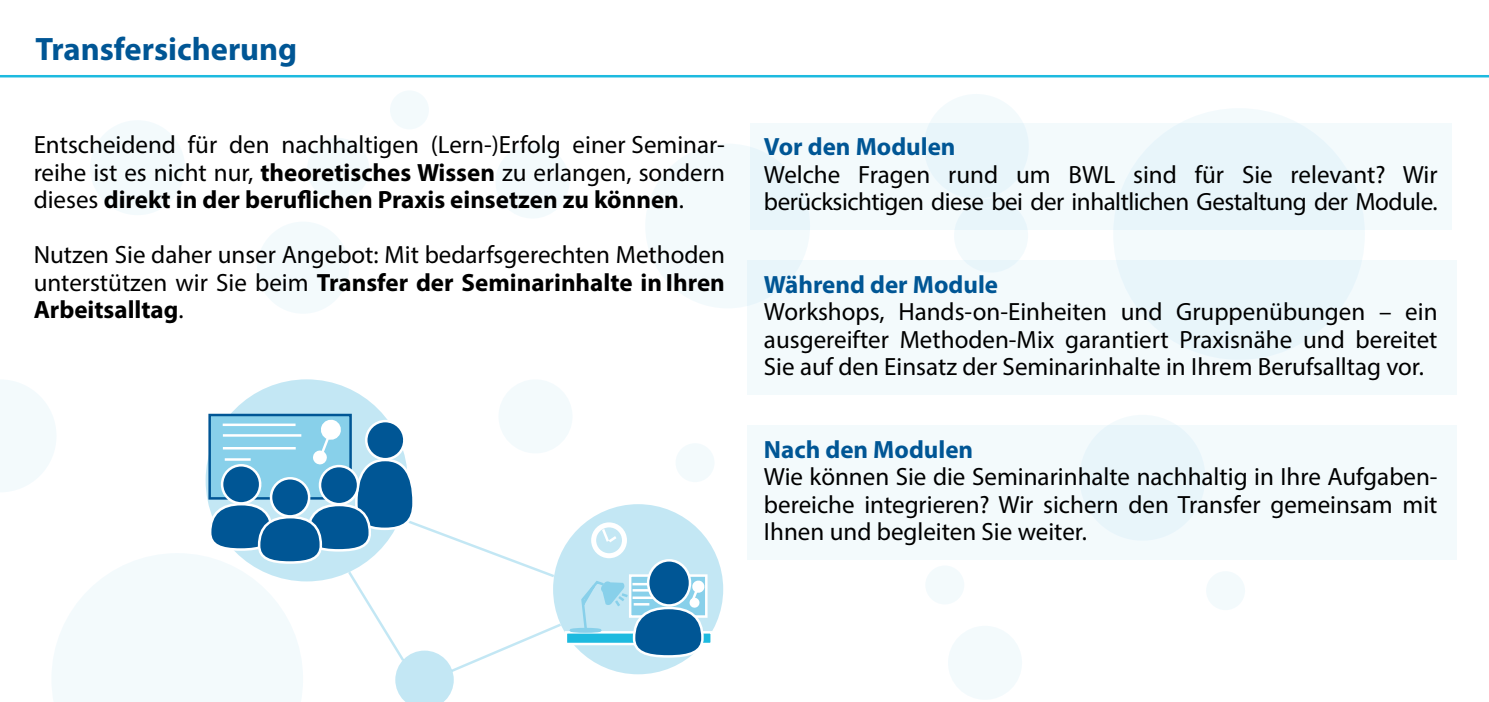
<style>
.page{position:relative;width:1489px;height:702px;background:#fff}
.page>*{position:absolute;margin:0;border:0;box-sizing:border-box;transform-origin:0 0}
.t1{font:700 32.5px "Myriad Pro";color:#005695}
.t2{font:25px/27.5px "Myriad Pro";color:#000;text-align:justify}
.t3{font:25px/27.5px "Myriad Pro";letter-spacing:-.02em;color:#000}
.t4{font:700 25px "Myriad Pro";color:#005695}
.s1{font-weight:700}
</style>
<div class="page">
<div style="left:495px;top:144px;width:74px;height:74px;background:#f3fafc;border-radius:50%"></div>
<div style="left:645px;top:144px;width:165px;height:164px;background:#f3fafc;border-radius:50%"></div>
<div style="left:1113px;top:108px;width:251px;height:252px;background:#f3fafc;border-radius:50%"></div>
<div style="left:954px;top:198px;width:74px;height:74px;background:#f3fafc;border-radius:50%"></div>
<div style="left:947px;top:625px;width:75px;height:74px;background:#f3fafc;border-radius:50%"></div>
<div style="left:257px;top:221px;width:92px;height:93px;background:#f3fafc;border-radius:50%"></div>
<div style="left:1079px;top:415px;width:126px;height:125px;background:#f3fafc;border-radius:50%"></div>
<div style="left:675px;top:443px;width:39px;height:39px;background:#f3fafc;border-radius:50%"></div>
<div style="left:925px;top:565px;width:39px;height:39px;background:#f3fafc;border-radius:50%"></div>
<div style="left:390px;top:90px;width:39px;height:39px;background:#f3fafc;border-radius:50%"></div>
<div style="left:307px;top:138px;width:62px;height:62px;background:#f3fafc;border-radius:50%"></div>
<div style="left:923px;top:94px;width:105px;height:105px;background:#f3fafc;border-radius:50%"></div>
<svg style="left:0;top:380px;width:56px;height:112px"></svg>
<div style="left:90px;top:120px;width:95px;height:95px;background:#f3fafc;border-radius:50%"></div>
<div style="left:1205px;top:571px;width:39px;height:39px;background:#f3fafc;border-radius:50%"></div>
<div style="left:749px;top:123px;width:702px;height:107px;background:#f3fafc"></div>
<div style="left:747px;top:260px;width:708px;height:135px;background:#f3fafc"></div>
<div style="left:747px;top:425px;width:709px;height:135px;background:#f3fafc"></div>
<hr style="left:0;top:75px;width:1488px;height:2px;background:#1dbadf">
<div style="left:553px;top:504px;width:170px;height:170px;background:#c3e7f4;border-radius:50%"></div>
<div style="left:498px;top:379px;width:74px;height:74px;background:#f3fafc;border-radius:50%"></div>
<div style="left:206px;top:379px;width:201px;height:202px;background:#c3e7f4;border-radius:50%"></div>
<div style="left:629px;top:574px;width:78px;height:43px;background:#88d0ea;border:2px solid #fff"></div>
<svg style="left:647px;top:559px;width:44px;height:47px"></svg>
<div style="left:564px;top:631px;width:149px;height:14px;background:#1dbadf;border:2px solid #fff"></div>
<div style="left:208px;top:414px;width:144px;height:85px;background:#88d0ea;border:2px solid #005695"></div>
<div style="left:312px;top:450px;width:15px;height:15px;border:2px solid #fff;border-radius:50%"></div>
<svg style="left:222px;top:419px;width:119px;height:43px"></svg>
<div style="left:365px;top:420px;width:40px;height:40px;background:#005695;border:2px solid #fff;border-radius:50%"></div>
<svg style="left:355px;top:458px;width:60px;height:72px;background:#2e75a8"></svg>
<div style="left:221px;top:464px;width:40px;height:40px;background:#005695;border:2px solid #fff;border-radius:50%"></div>
<div style="left:319px;top:465px;width:40px;height:40px;background:#005695;border:2px solid #fff;border-radius:50%"></div>
<div style="left:270px;top:477px;width:40px;height:40px;background:#005695;border:2px solid #fff;border-radius:50%"></div>
<svg style="left:52px;top:501px;width:511px;height:201px"></svg>
<div style="left:569px;top:627px;width:32px;height:5px;border:2px solid #88d0ea;border-radius:50%"></div>
<svg style="left:579px;top:579px;width:126px;height:80px"></svg>
<div style="left:591px;top:522px;width:36px;height:36px;border:5px solid #fff;border-radius:50%"></div>
<svg style="left:600px;top:526px;width:19px;height:16px"></svg>
<div style="left:690px;top:598px;width:8px;height:8px;background:#fff;border-radius:50%"></div>
<div style="left:689px;top:597px;width:10px;height:11px;border:2px solid #fff;border-radius:50%"></div>
<p class="t1" style="left:35px;top:28px;width:263px">Transfersicherung</p>
<p class="t2" style="left:34px;top:131px;width:692px">Entscheidend für den nachhaltigen (Lern-)Erfolg einer Seminar&shy;reihe ist es nicht nur, <span class="s1">theoretisches Wissen</span> zu erlangen, sondern dieses <span class="s1">direkt in der beruflichen Praxis einsetzen zu können</span>.</p>
<p class="t2" style="left:34px;top:241px;width:692px">Nutzen Sie daher unser Angebot: Mit bedarfsgerechten Methoden unterstützen wir Sie beim <span class="s1">Transfer der Seminarinhalte in Ihren Arbeitsalltag</span>.</p>
<p class="t4" style="left:764px;top:130px;width:193px">Vor den Modulen</p>
<p class="t3" style="left:764px;top:160px;width:675px">Welche Fragen rund um BWL sind für Sie relevant? Wir berücksichtigen diese bei der inhaltlichen Gestaltung der Module.</p>
<p class="t4" style="left:764px;top:268px;width:236px">Während der Module</p>
<p class="t2" style="left:764px;top:298px;width:675px">Workshops, Hands-on-Einheiten und Gruppenübungen – ein ausgereifter Methoden-Mix garantiert Praxisnähe und bereitet Sie auf den Einsatz der Seminarinhalte in Ihrem Berufsalltag vor.</p>
<p class="t4" style="left:764px;top:433px;width:211px">Nach den Modulen</p>
<p class="t2" style="left:764px;top:463px;width:675px">Wie können Sie die Seminarinhalte nachhaltig in Ihre Aufgaben&shy;bereiche integrieren? Wir sichern den Transfer gemeinsam mit Ihnen und begleiten Sie weiter.</p>
</div>
